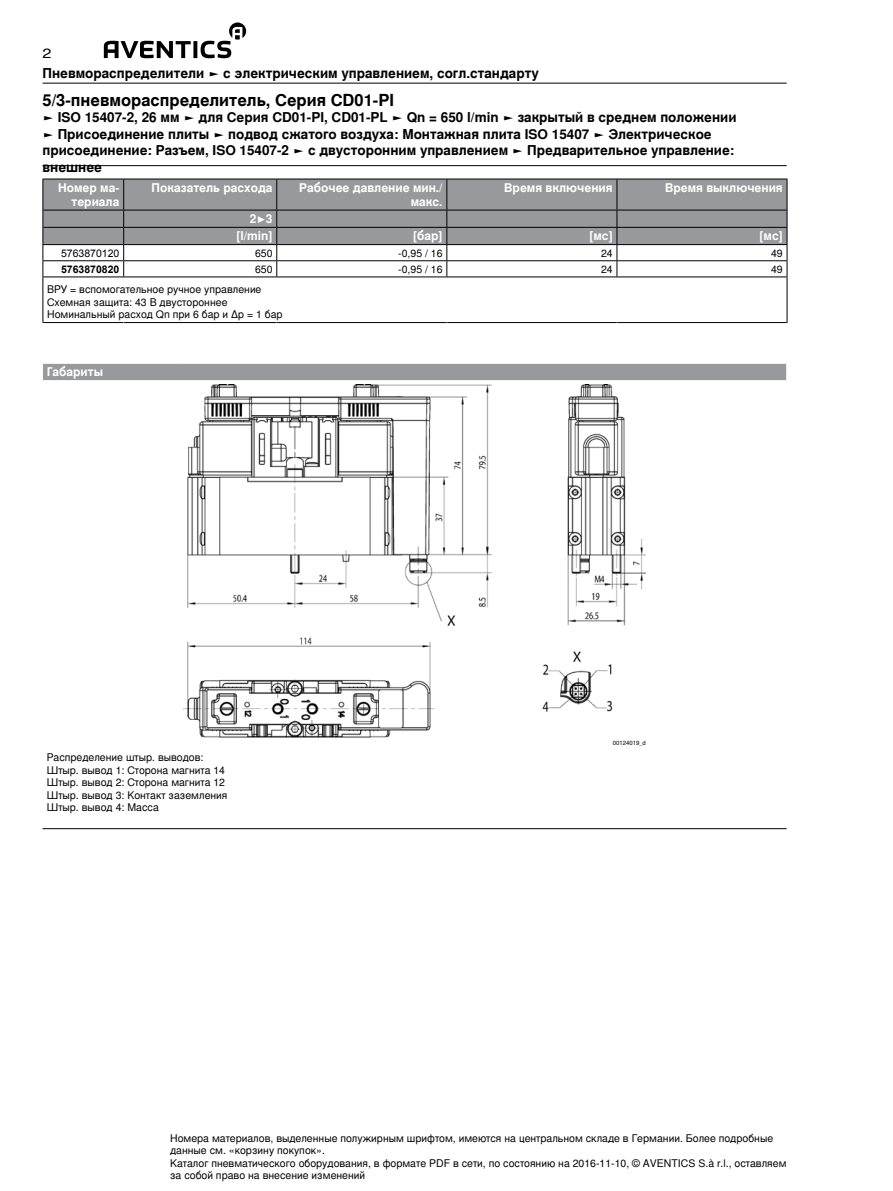
<style>
.page{position:relative;width:893px;height:1191px;background:#fff}
.page>*{position:absolute;margin:0;border:0;box-sizing:border-box;transform-origin:0 0}
.t1{font:700 16.5px "Nimbus Sans Global";color:#000}
.t2{font:700 13.5px/16.5px "Nimbus Sans Global";color:#000}
.t3{font:13.5px "Nimbus Sans Global";color:#000;scale:1.2 1}
.t4{font:700 12px/13.8px "Nimbus Sans Global";color:#fff;text-align:right}
.t5{font:10.5px/12.6px "Nimbus Sans Global";color:#000}
.t6{font:10.5px "Arial";color:#000}
.t7{font:700 10.5px "Arial";color:#000}
.t8{font:6px "Nimbus Sans Global";color:#000}
</style>
<div class="page">
<svg style="left:104px;top:23px;width:142px;height:35px"></svg>
<hr style="left:43px;top:83px;width:744px;height:1px;background:#000">
<hr style="left:43px;top:165px;width:744px;height:1px;background:#000">
<div style="left:44px;top:180px;width:743px;height:64px;background:#97999c"></div>
<hr style="left:43px;top:179px;width:81px;height:1px;background:#000">
<hr style="left:43px;top:179px;width:1px;height:31px;background:#000">
<hr style="left:124px;top:179px;width:153px;height:1px;background:#000">
<hr style="left:277px;top:179px;width:170px;height:1px;background:#000">
<hr style="left:447px;top:179px;width:170px;height:1px;background:#000">
<hr style="left:617px;top:179px;width:170px;height:1px;background:#000">
<hr style="left:787px;top:179px;width:1px;height:31px;background:#000">
<hr style="left:43px;top:244px;width:81px;height:1px;background:#000">
<hr style="left:124px;top:244px;width:153px;height:1px;background:#000">
<hr style="left:277px;top:244px;width:170px;height:1px;background:#000">
<hr style="left:447px;top:244px;width:170px;height:1px;background:#000">
<hr style="left:617px;top:244px;width:170px;height:1px;background:#000">
<hr style="left:43px;top:260px;width:81px;height:1px;background:#000">
<svg style="left:43px;top:211px;width:1px;height:65px"></svg>
<hr style="left:124px;top:260px;width:153px;height:1px;background:#000">
<hr style="left:277px;top:260px;width:170px;height:1px;background:#000">
<hr style="left:447px;top:260px;width:170px;height:1px;background:#000">
<hr style="left:617px;top:260px;width:170px;height:1px;background:#000">
<svg style="left:787px;top:210px;width:1px;height:66px"></svg>
<hr style="left:43px;top:276px;width:81px;height:1px;background:#000">
<hr style="left:43px;top:277px;width:1px;height:45px;background:#000">
<hr style="left:124px;top:276px;width:153px;height:1px;background:#000">
<hr style="left:277px;top:276px;width:170px;height:1px;background:#000">
<hr style="left:447px;top:276px;width:170px;height:1px;background:#000">
<hr style="left:617px;top:276px;width:170px;height:1px;background:#000">
<hr style="left:787px;top:277px;width:1px;height:45px;background:#000">
<hr style="left:123px;top:179px;width:1px;height:31px;background:#000">
<hr style="left:276px;top:179px;width:1px;height:31px;background:#000">
<hr style="left:446px;top:179px;width:1px;height:31px;background:#000">
<hr style="left:617px;top:179px;width:1px;height:31px;background:#000">
<hr style="left:43px;top:210px;width:81px;height:1px;background:#000">
<hr style="left:124px;top:210px;width:153px;height:1px;background:#000">
<hr style="left:277px;top:210px;width:170px;height:1px;background:#000">
<hr style="left:447px;top:210px;width:170px;height:1px;background:#000">
<hr style="left:617px;top:210px;width:170px;height:1px;background:#000">
<hr style="left:43px;top:227px;width:81px;height:1px;background:#000">
<hr style="left:124px;top:227px;width:153px;height:1px;background:#000">
<svg style="left:123px;top:210px;width:1px;height:66px"></svg>
<hr style="left:277px;top:227px;width:170px;height:1px;background:#000">
<svg style="left:276px;top:210px;width:1px;height:66px"></svg>
<hr style="left:447px;top:227px;width:170px;height:1px;background:#000">
<svg style="left:446px;top:210px;width:1px;height:66px"></svg>
<hr style="left:617px;top:227px;width:170px;height:1px;background:#000">
<svg style="left:617px;top:210px;width:1px;height:66px"></svg>
<hr style="left:43px;top:322px;width:81px;height:1px;background:#000">
<hr style="left:124px;top:322px;width:153px;height:1px;background:#000">
<hr style="left:277px;top:322px;width:170px;height:1px;background:#000">
<hr style="left:447px;top:322px;width:170px;height:1px;background:#000">
<hr style="left:617px;top:322px;width:170px;height:1px;background:#000">
<div style="left:43px;top:363px;width:744px;height:17px;background:#97999c"></div>
<hr style="left:43px;top:363px;width:140px;height:1px;background:#fff">
<hr style="left:183px;top:363px;width:463px;height:1px;background:#fff">
<hr style="left:646px;top:363px;width:141px;height:1px;background:#fff">
<svg style="left:786px;top:363px;width:1px;height:17px"></svg>
<img style="left:183px;top:385px;width:463px;height:352px">
<hr style="left:43px;top:828px;width:744px;height:1px;background:#000">
<p class="t3" style="left:43px;top:43px;width:9px">2</p>
<p class="t2" style="left:43px;top:65px;width:498px">Пневмораспределители ► с электрическим управлением, согл.стандарту</p>
<h1 class="t1" style="left:43px;top:87px;width:353px">5/3-пневмораспределитель, Cерия CD01-PI</h1>
<p class="t2" style="left:43px;top:109px;width:695px">► ISO 15407-2, 26 мм ► для Cерия CD01-PI, CD01-PL ► Qn = 650 l/min ► закрытый в среднем положении ► Присоединение плиты ► подвод сжатого воздуха: Монтажная плита ISO 15407 ► Электрическое присоединение: Разъем, ISO 15407-2 ► с двусторонним управлением ► Предварительное управление: внешнее</p>
<p class="t4" style="left:58px;top:181px;width:63px">Номер ма&shy;териала</p>
<p class="t4" style="left:152px;top:181px;width:122px">Показатель расхода</p>
<p class="t4" style="left:299px;top:181px;width:145px">Рабочее давление мин./ макс.</p>
<p class="t4" style="left:504px;top:181px;width:110px">Время включения</p>
<p class="t4" style="left:665px;top:181px;width:119px">Время выключения</p>
<p class="t4" style="left:237px;top:210px;width:37px;line-height:17.2px">2▶3 [l/min]</p>
<p class="t4" style="left:413px;top:229px;width:31px">[бар]</p>
<p class="t4" style="left:589px;top:229px;width:25px">[мс]</p>
<p class="t4" style="left:760px;top:229px;width:25px">[мс]</p>
<p class="t6" style="left:61px;top:246px;width:60px">5763870120</p>
<p class="t5" style="left:255px;top:246px;width:19px">650</p>
<p class="t5" style="left:398px;top:246px;width:46px">-0,95 / 16</p>
<p class="t5" style="left:601px;top:246px;width:13px">24</p>
<p class="t5" style="left:771px;top:246px;width:13px">49</p>
<p class="t7" style="left:61px;top:262px;width:60px">5763870820</p>
<p class="t5" style="left:255px;top:262px;width:19px">650</p>
<p class="t5" style="left:398px;top:262px;width:46px">-0,95 / 16</p>
<p class="t5" style="left:601px;top:262px;width:13px">24</p>
<p class="t5" style="left:771px;top:262px;width:13px">49</p>
<p class="t5" style="left:47px;top:282px;width:237px">ВРУ = вспомогательное ручное управление<br>Схемная защита: 43 В двустороннее<br>Номинальный расход Qn при 6 бар и Δp = 1 бар</p>
<p class="t4" style="left:47px;top:365px;width:58px">Габариты</p>
<p class="t5" style="left:47px;top:750px;width:182px">Распределение штыр. выводов:<br>Штыр. вывод 1: Сторона магнита 14<br>Штыр. вывод 2: Сторона магнита 12<br>Штыр. вывод 3: Контакт заземления<br>Штыр. вывод 4: Масса</p>
<p class="t8" style="left:613px;top:738px;width:35px">00124019_d</p>
<p class="t5" style="left:170px;top:1131px;width:618px">Номера материалов, выделенные полужирным шрифтом, имеются на центральном складе в Германии. Более подробные данные см. «корзину покупок».<br>Каталог пневматического оборудования, в формате PDF в сети, по состоянию на 2016-11-10, © AVENTICS S.à r.l., оставляем за собой право на внесение изменений</p>
</div>
